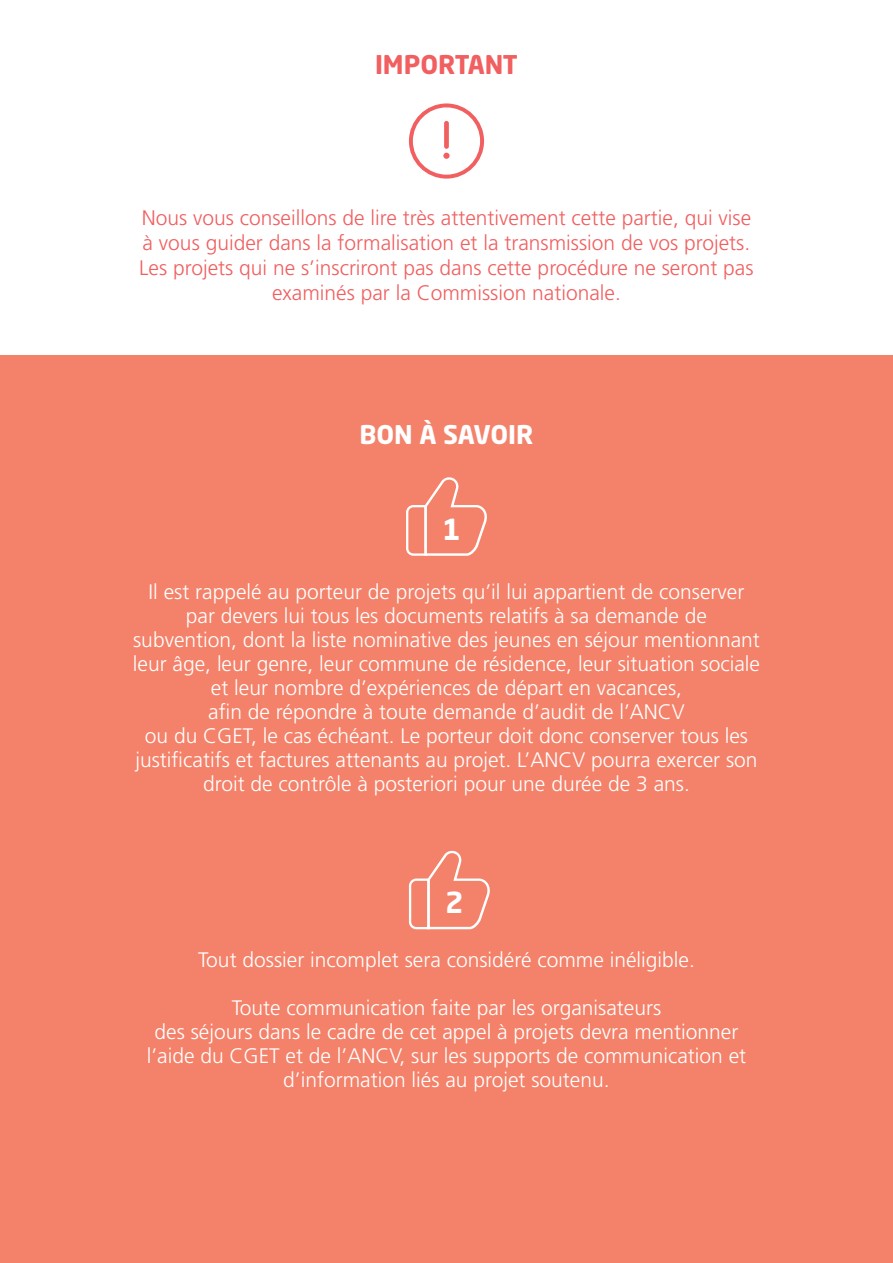
<style>
.page{position:relative;width:893px;height:1263px;background:#fff}
.page>*{position:absolute;margin:0;border:0;box-sizing:border-box;transform-origin:0 0}
.t1{font:700 28.8px "Neo Sans Std";color:#fff}
.t2{font:700 25.5px "Neo Sans Std";color:#fff}
.t3{font:700 25.5px "Neo Sans Std";color:#f15f60}
.t4{font:300 21px/24px "Frutiger LT Std";color:#fff;text-align:center}
.t5{font:300 21px/25.2px "Frutiger LT Std";color:#f15f60;text-align:center}
</style>
<div class="page">
<div style="left:0;top:356px;width:893px;height:907px;background:#f4826a"></div>
<svg style="left:406px;top:477px;width:81px;height:79px"></svg>
<svg style="left:409px;top:851px;width:81px;height:78px"></svg>
<svg style="left:409px;top:103px;width:75px;height:76px"></svg>
<div style="left:444px;top:121px;width:5px;height:28px;background:#f15f60;border-radius:2px"></div>
<div style="left:443px;top:153px;width:7px;height:6px;background:#f15f60;border-radius:50%"></div>
<p class="t3" style="left:375px;top:48px;width:144px">IMPORTANT</p>
<p class="t5" style="left:139px;top:205px;width:616px">Nous vous conseillons de lire très attentivement cette partie, qui vise à vous guider dans la formalisation et la transmission de vos projets.<br>Les projets qui ne s’inscriront pas dans cette procédure ne seront pas examinés par la Commission nationale.</p>
<p class="t2" style="left:359px;top:418px;width:176px">BON À SAVOIR</p>
<h1 class="t1" style="left:442px;top:510px;width:20px">1</h1>
<p class="t4" style="left:133px;top:580px;width:628px">Il est rappelé au porteur de projets qu’il lui appartient de conserver par devers lui tous les documents relatifs à sa demande de subvention, dont la liste nominative des jeunes en séjour mentionnant leur âge, leur genre, leur commune de résidence, leur situation sociale et leur nombre d’expériences de départ en vacances,<br>afin de répondre à toute demande d’audit de l’ANCV<br>ou du CGET, le cas échéant. Le porteur doit donc conserver tous les justificatifs et factures attenants au projet. L’ANCV pourra exercer son droit de contrôle à posteriori pour une durée de 3 ans.</p>
<h1 class="t1" style="left:445px;top:884px;width:20px">2</h1>
<p class="t4" style="left:198px;top:948px;width:498px">Tout dossier incomplet sera considéré comme inéligible.</p>
<p class="t4" style="left:147px;top:996px;width:601px">Toute communication faite par les organisateurs<br>des séjours dans le cadre de cet appel à projets devra mentionner l’aide du CGET et de l’ANCV, sur les supports de communication et d’information liés au projet soutenu.</p>
</div>
